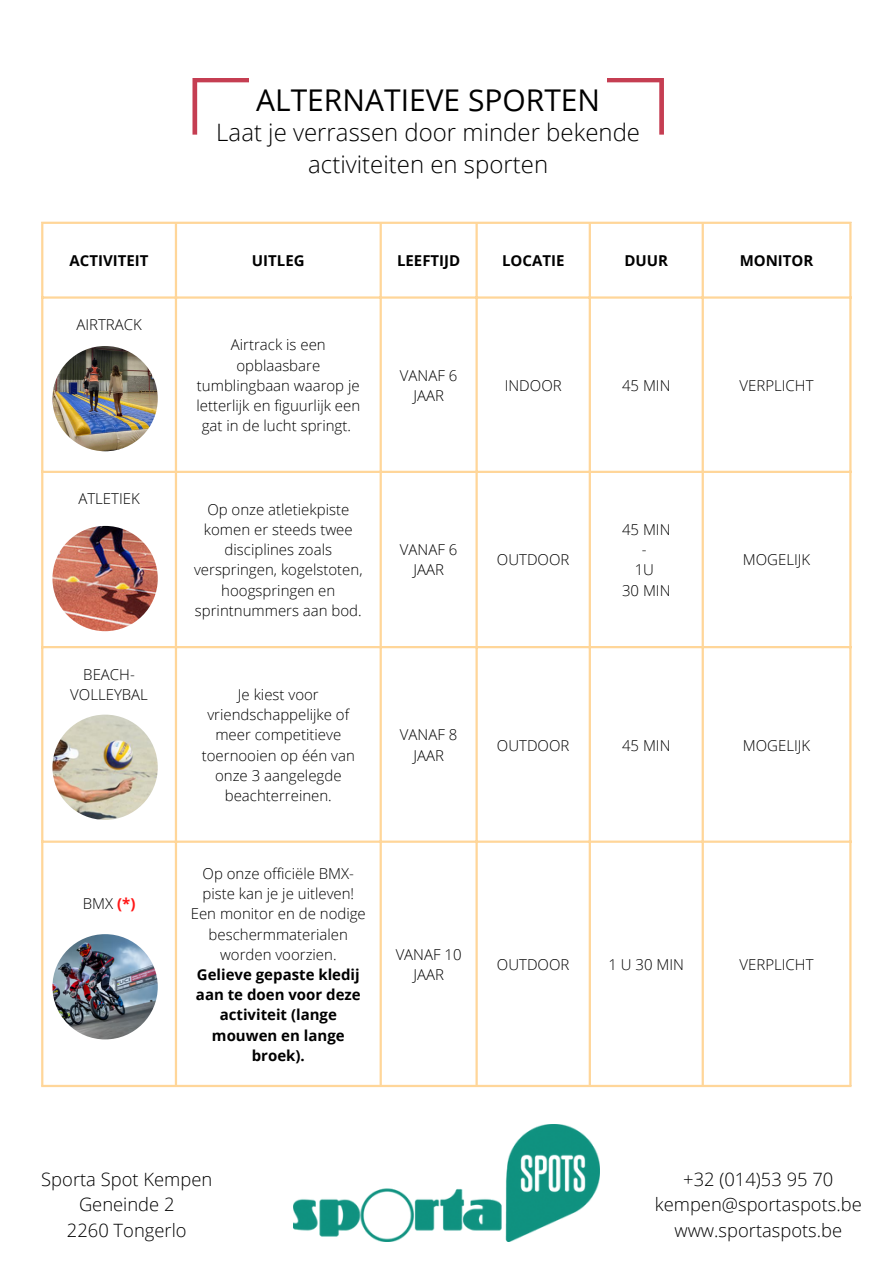
<style>
.page{position:relative;width:893px;height:1264px;background:#fff}
.page>*{position:absolute;margin:0;border:0;box-sizing:border-box;transform-origin:0 0}
.t1{font:30px "Open Sans";color:#000}
.t2{font:300 24px/32.5px "Open Sans";color:#000;text-align:center}
.t3{font:300 18.3px/25.7px "Open Sans";color:#000;text-align:center}
.t4{font:300 15px/20.2px "Open Sans";color:#000;text-align:center}
.t5{font:700 15px/20.2px "Open Sans";color:#000;text-align:center}
.s1{font-weight:700;color:#ff1616}
</style>
<div class="page">
<img style="left:293px;top:1124px;width:306px;height:117px">
<img style="left:52px;top:526px;width:106px;height:105px;border-radius:50%">
<img style="left:52px;top:346px;width:106px;height:105px;border-radius:50%">
<svg style="left:192px;top:78px;width:57px;height:57px"></svg>
<svg style="left:607px;top:78px;width:57px;height:57px"></svg>
<hr style="left:41px;top:224px;width:2px;height:860px;background:#ffd699">
<hr style="left:175px;top:224px;width:2px;height:860px;background:#ffd699">
<hr style="left:379px;top:224px;width:3px;height:860px;background:#ffd699">
<hr style="left:475px;top:224px;width:2px;height:860px;background:#ffd699">
<hr style="left:588px;top:224px;width:3px;height:860px;background:#ffd699">
<hr style="left:701px;top:224px;width:2px;height:860px;background:#ffd699">
<hr style="left:849px;top:224px;width:2px;height:860px;background:#ffd699">
<hr style="left:41px;top:222px;width:810px;height:2px;background:#ffd699">
<hr style="left:41px;top:296px;width:810px;height:3px;background:#ffd699">
<hr style="left:41px;top:471px;width:810px;height:2px;background:#ffd699">
<hr style="left:41px;top:646px;width:810px;height:2px;background:#ffd699">
<hr style="left:41px;top:840px;width:810px;height:2px;background:#ffd699">
<hr style="left:41px;top:1084px;width:810px;height:3px;background:#ffd699">
<img style="left:52px;top:714px;width:106px;height:106px;border-radius:50%">
<img style="left:52px;top:934px;width:106px;height:105px;border-radius:50%">
<h1 class="t1" style="left:256px;top:79px;width:345px">ALTERNATIEVE SPORTEN</h1>
<h2 class="t2" style="left:216px;top:115px;width:425px">Laat je verrassen door minder bekende activiteiten en sporten</h2>
<p class="t5" style="left:70px;top:249px;width:80px">ACTIVITEIT</p>
<p class="t5" style="left:252px;top:249px;width:54px">UITLEG</p>
<p class="t5" style="left:397px;top:249px;width:65px">LEEFTIJD</p>
<p class="t5" style="left:502px;top:249px;width:64px">LOCATIE</p>
<p class="t5" style="left:624px;top:249px;width:45px">DUUR</p>
<p class="t5" style="left:739px;top:249px;width:75px">MONITOR</p>
<p class="t4" style="left:76px;top:314px;width:67px">AIRTRACK</p>
<p class="t4" style="left:78px;top:488px;width:63px">ATLETIEK</p>
<p class="t4" style="left:70px;top:663px;width:79px">BEACH-<br>VOLLEYBAL</p>
<p class="t4" style="left:83px;top:893px;width:54px">BMX <span class="s1">(*)</span></p>
<p class="t4" style="left:196px;top:334px;width:165px">Airtrack is een opblaasbare tumblingbaan waarop je letterlijk en figuurlijk een gat in de lucht springt.</p>
<p class="t4" style="left:194px;top:498px;width:170px">Op onze atletiekpiste komen er steeds twee disciplines zoals verspringen, kogelstoten, hoogspringen en sprintnummers aan bod.</p>
<p class="t4" style="left:202px;top:684px;width:154px">Je kiest voor vriendschappelijke of meer competitieve toernooien op één van onze 3 aangelegde beachterreinen.</p>
<p class="t4" style="left:191px;top:862px;width:176px">Op onze officiële BMX&shy;piste kan je je uitleven!<br>Een monitor en de nodige beschermmaterialen worden voorzien.</p>
<p class="t5" style="left:196px;top:964px;width:166px">Gelieve gepaste kledij aan te doen voor deze activiteit (lange mouwen en lange broek).</p>
<p class="t4" style="left:400px;top:365px;width:59px">VANAF 6<br>JAAR</p>
<p class="t4" style="left:504px;top:375px;width:58px">INDOOR</p>
<p class="t4" style="left:622px;top:375px;width:50px">45 MIN</p>
<p class="t4" style="left:739px;top:375px;width:75px">VERPLICHT</p>
<p class="t4" style="left:400px;top:539px;width:59px">VANAF 6<br>JAAR</p>
<p class="t4" style="left:497px;top:549px;width:74px">OUTDOOR</p>
<p class="t4" style="left:622px;top:519px;width:50px">45 MIN -<br>1U<br>30 MIN</p>
<p class="t4" style="left:742px;top:549px;width:69px">MOGELIJK</p>
<p class="t4" style="left:400px;top:724px;width:59px">VANAF 8<br>JAAR</p>
<p class="t4" style="left:497px;top:734px;width:74px">OUTDOOR</p>
<p class="t4" style="left:622px;top:734px;width:50px">45 MIN</p>
<p class="t4" style="left:742px;top:734px;width:69px">MOGELIJK</p>
<p class="t4" style="left:395px;top:943px;width:67px">VANAF 10<br>JAAR</p>
<p class="t4" style="left:497px;top:953px;width:74px">OUTDOOR</p>
<p class="t4" style="left:608px;top:953px;width:77px">1 U 30 MIN</p>
<p class="t4" style="left:739px;top:953px;width:75px">VERPLICHT</p>
<p class="t3" style="left:41px;top:1165px;width:172px">Sporta Spot Kempen<br>Geneinde 2<br>2260 Tongerlo</p>
<p class="t3" style="left:654px;top:1165px;width:208px">+32 (014)53 95 70 kempen@sportaspots.be www.sportaspots.be</p>
</div>
